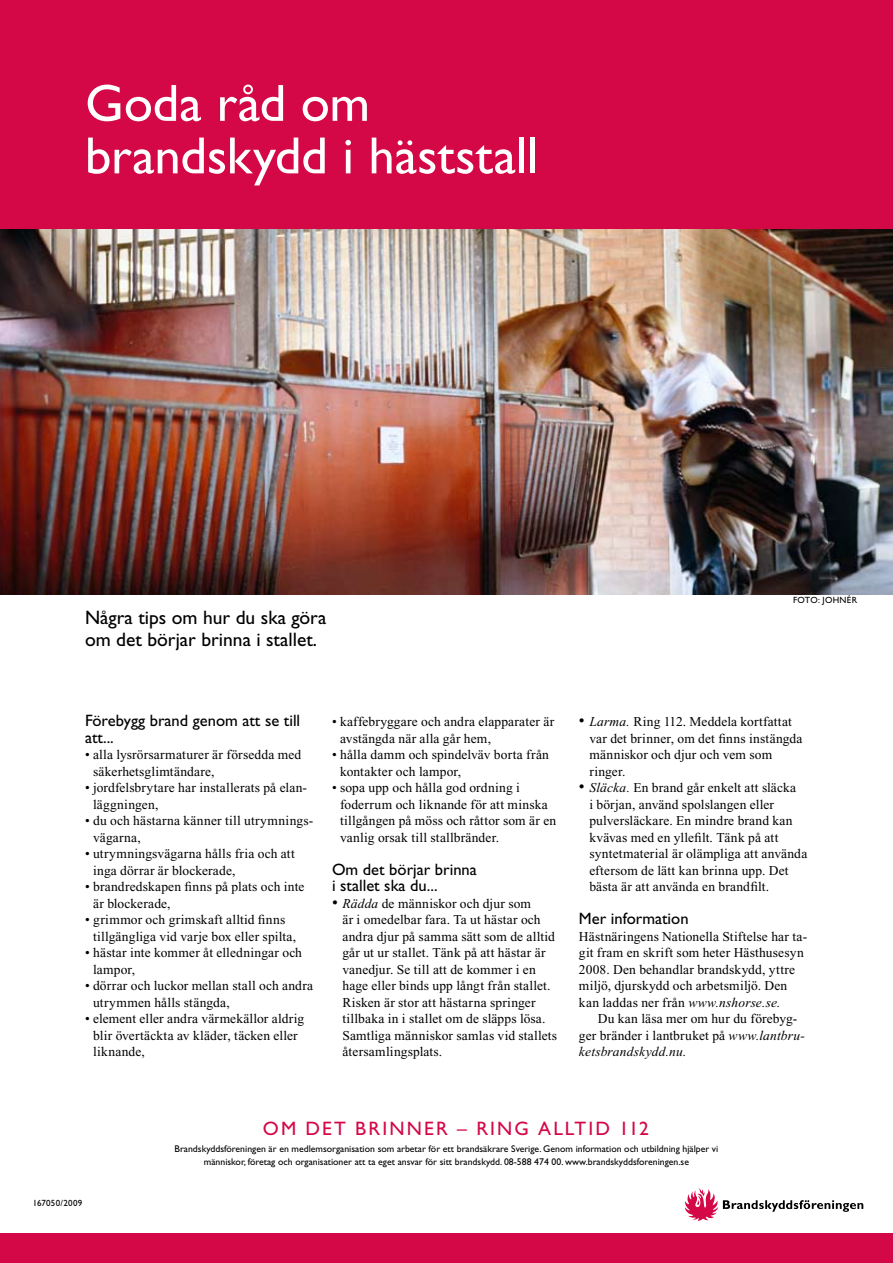
<style>
.page{position:relative;width:893px;height:1263px;background:#fff}
.page>*{position:absolute;margin:0;border:0;box-sizing:border-box;transform-origin:0 0}
.t1{font:52.5px/52.5px "Gill Sans Std";letter-spacing:-.005em;color:#fff}
.t2{font:19.5px/22.5px "Gill Sans Std";color:#000}
.t3{font:19.5px "Gill Sans Std";letter-spacing:.105em;color:#d40846}
.t4{font:16.5px/16.5px "Gill Sans Std";color:#000}
.t5{font:13.5px/16.5px "Times New Roman";letter-spacing:.01em;color:#000}
.t6{font:9.75px/12.8px "Gill Sans Std";color:#000;text-align:center}
.t7{font:9px "Gill Sans Std";letter-spacing:.03em;color:#000}
.s1{font-family:"Gill Sans Std";font-size:16.5px}
.s2{font-style:italic}
</style>
<div class="page">
<img style="left:0;top:228px;width:893px;height:366px">
<svg style="left:685px;top:1188px;width:178px;height:33px"></svg>
<div style="left:0;top:0;width:893px;height:228px;background:#d40846"></div>
<div style="left:0;top:1233px;width:893px;height:30px;background:#d40846"></div>
<h1 class="t1" style="left:85px;top:77px;width:455px">Goda råd om brandskydd i häststall</h1>
<h2 class="t2" style="left:85px;top:606px;width:243px">Några tips om hur du ska göra om det börjar brinna i stallet.</h2>
<p class="t7" style="left:793px;top:595px;width:65px">FOTO: JOHNÉR</p>
<p class="t4" style="left:85px;top:712px;width:217px">Förebygg brand genom att se till att...</p>
<p class="t5" style="left:93px;top:746px;width:210px;text-indent:-8px">• alla lysrörsarmaturer är försedda med säkerhetsglimtändare,</p>
<p class="t5" style="left:93px;top:779px;width:215px;text-indent:-8px">• jordfelsbrytare har installerats på elan&shy;läggningen,</p>
<p class="t5" style="left:93px;top:812px;width:222px;text-indent:-8px">• du och hästarna känner till utrymnings&shy;vägarna,</p>
<p class="t5" style="left:93px;top:845px;width:203px;text-indent:-8px">• utrymningsvägarna hålls fria och att inga dörrar är blockerade,</p>
<p class="t5" style="left:93px;top:878px;width:213px;text-indent:-8px">• brandredskapen finns på plats och inte är blockerade,</p>
<p class="t5" style="left:93px;top:911px;width:205px;text-indent:-8px">• grimmor och grimskaft alltid finns tillgängliga vid varje box eller spilta,</p>
<p class="t5" style="left:93px;top:944px;width:210px;text-indent:-8px">• hästar inte kommer åt elledningar och lampor,</p>
<p class="t5" style="left:93px;top:977px;width:222px;text-indent:-8px">• dörrar och luckor mellan stall och andra utrymmen hålls stängda,</p>
<p class="t5" style="left:93px;top:1010px;width:213px;text-indent:-8px">• element eller andra värmekällor aldrig blir övertäckta av kläder, täcken eller liknande,</p>
<p class="t5" style="left:340px;top:713px;width:216px;text-indent:-8px">• kaffebryggare och andra elapparater är avstängda när alla går hem,</p>
<p class="t5" style="left:340px;top:746px;width:210px;text-indent:-8px">• hålla damm och spindelväv borta från kontakter och lampor,</p>
<p class="t5" style="left:340px;top:779px;width:218px;text-indent:-8px">• sopa upp och hålla god ordning i foderrum och liknande för att minska tillgången på möss och råttor som är en vanlig orsak till stallbränder.</p>
<p class="t4" style="left:332px;top:861px;width:146px">Om det börjar brinna i stallet ska du...</p>
<p class="t5" style="left:342px;top:895px;width:216px;text-indent:-10px"><span class="s1">•</span> <span class="s2">Rädda</span> de människor och djur som<br>är i omedelbar fara. Ta ut hästar och andra djur på samma sätt som de alltid går ut ur stallet. Tänk på att hästar är vanedjur. Se till att de kommer i en hage eller binds upp långt från stallet.<br>Risken är stor att hästarna springer tillbaka in i stallet om de släpps lösa.<br>Samtliga människor samlas vid stallets återsamlingsplats.</p>
<p class="t5" style="left:589px;top:713px;width:215px;text-indent:-10px"><span class="s1">•</span> <span class="s2">Larma.</span> Ring 112. Meddela kortfattat var det brinner, om det finns instängda människor och djur och vem som ringer.</p>
<p class="t5" style="left:589px;top:779px;width:219px;text-indent:-10px"><span class="s1">•</span> <span class="s2">Släcka.</span> En brand går enkelt att släcka<br>i början, använd spolslangen eller pulversläckare. En mindre brand kan kvävas med en yllefilt. Tänk på att syntetmaterial är olämpliga att använda eftersom de lätt kan brinna upp. Det bästa är att använda en brandfilt.</p>
<p class="t4" style="left:579px;top:910px;width:111px">Mer information</p>
<p class="t5" style="left:579px;top:928px;width:230px">Hästnäringens Nationella Stiftelse har ta&shy;git fram en skrift som heter Hästhusesyn 2008. Den behandlar brandskydd, yttre miljö, djurskydd och arbetsmiljö. Den kan laddas ner från <span class="s2">www.nshorse.se.</span></p>
<p class="t5" style="left:579px;top:1010px;width:227px;text-indent:19px">Du kan läsa mer om hur du förebyg&shy;ger bränder i lantbruket på <span class="s2">www.lantbru&shy;ketsbrandskydd.nu.</span></p>
<p class="t7" style="left:33px;top:1198px;width:51px">167050/2009</p>
<h2 class="t3" style="left:263px;top:1118px;width:250px">Om det brinn er – ring</h2>
<h2 class="t3" style="left:538px;top:1118px;width:112px">alltid 112</h2>
<p class="t6" style="left:175px;top:1142px;width:545px">Brandskyddsföreningen är en medlemsorganisation som arbetar för ett brandsäkrare Sverige. Genom information och utbildning hjälper vi människor, företag och organisationer att ta eget ansvar för sitt brandskydd. 08-588 474 00. www.brandskyddsforeningen.se</p>
</div>
